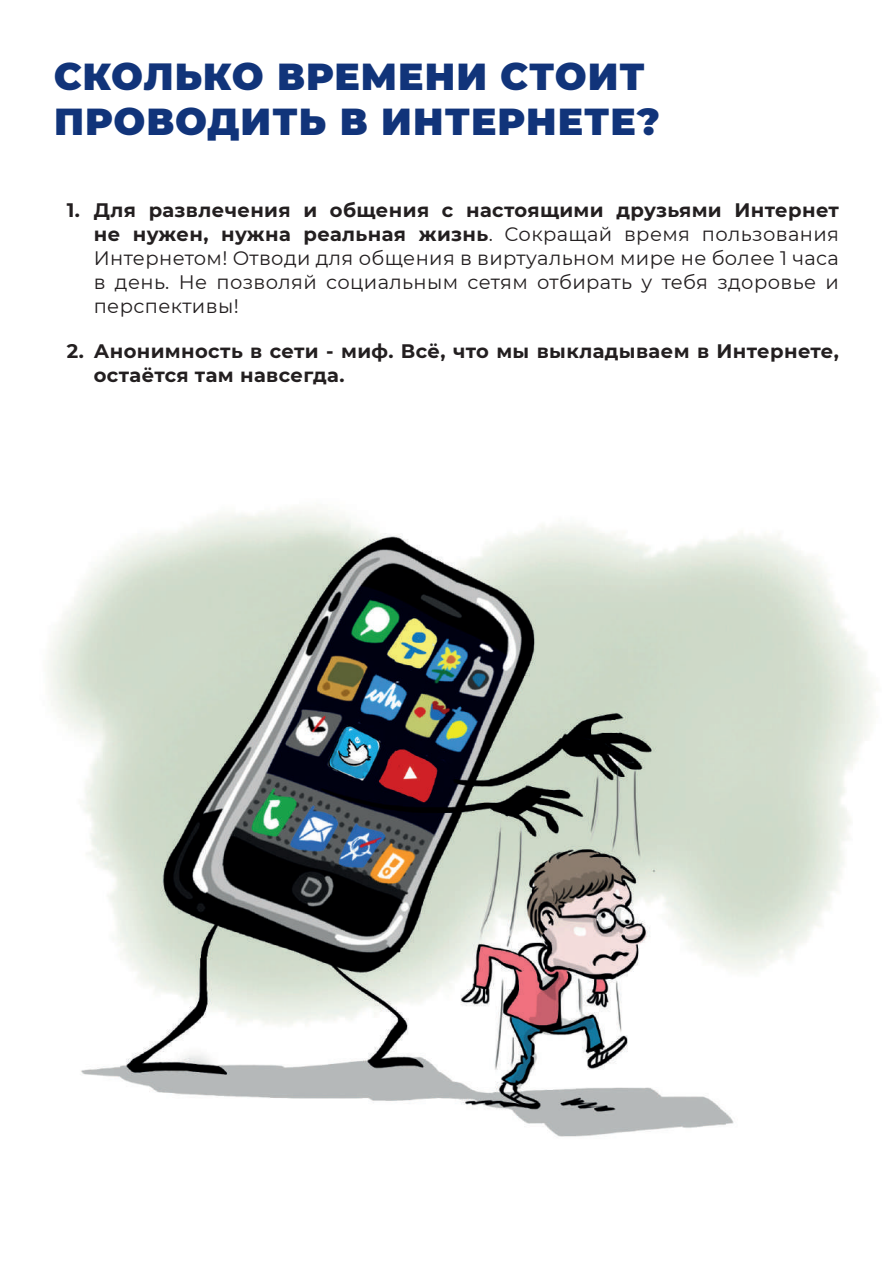
<style>
.page{position:relative;width:893px;height:1263px;background:#fff}
.page>*{position:absolute;margin:0;border:0;box-sizing:border-box;transform-origin:0 0}
.t1{font:900 37.5px/45px "Montserrat";letter-spacing:.03em;color:#11347a}
.t2{font:19.5px/24px "Montserrat";letter-spacing:.02em;color:#231f20;text-align:justify}
.t3{font:700 19.5px/24px "Montserrat";letter-spacing:.02em;color:#231f20}
.s1{font-weight:700}
</style>
<div class="page">
<img style="left:48px;top:508px;width:825px;height:629px">
<h1 class="t1" style="left:54px;top:52px;width:607px">СКОЛЬКО ВРЕМЕНИ СТОИТ<br>ПРОВОДИТЬ В ИНТЕРНЕТЕ?</h1>
<p class="t2" style="left:94px;top:197px;width:747px;text-indent:-27px"><span class="s1">1. Для развлечения и общения с настоящими друзьями Интернет не нужен, нужна реальная жизнь</span>. Сокращай время пользования Интернетом! Отводи для общения в виртуальном мире не более 1 часа в день. Не позволяй социальным сетям отбирать у тебя здоровье и перспективы!</p>
<p class="t3" style="left:94px;top:338px;width:747px;text-indent:-27px">2. Анонимность в сети - миф. Всё, что мы выкладываем в Интернете, остаётся там навсегда.</p>
</div>
